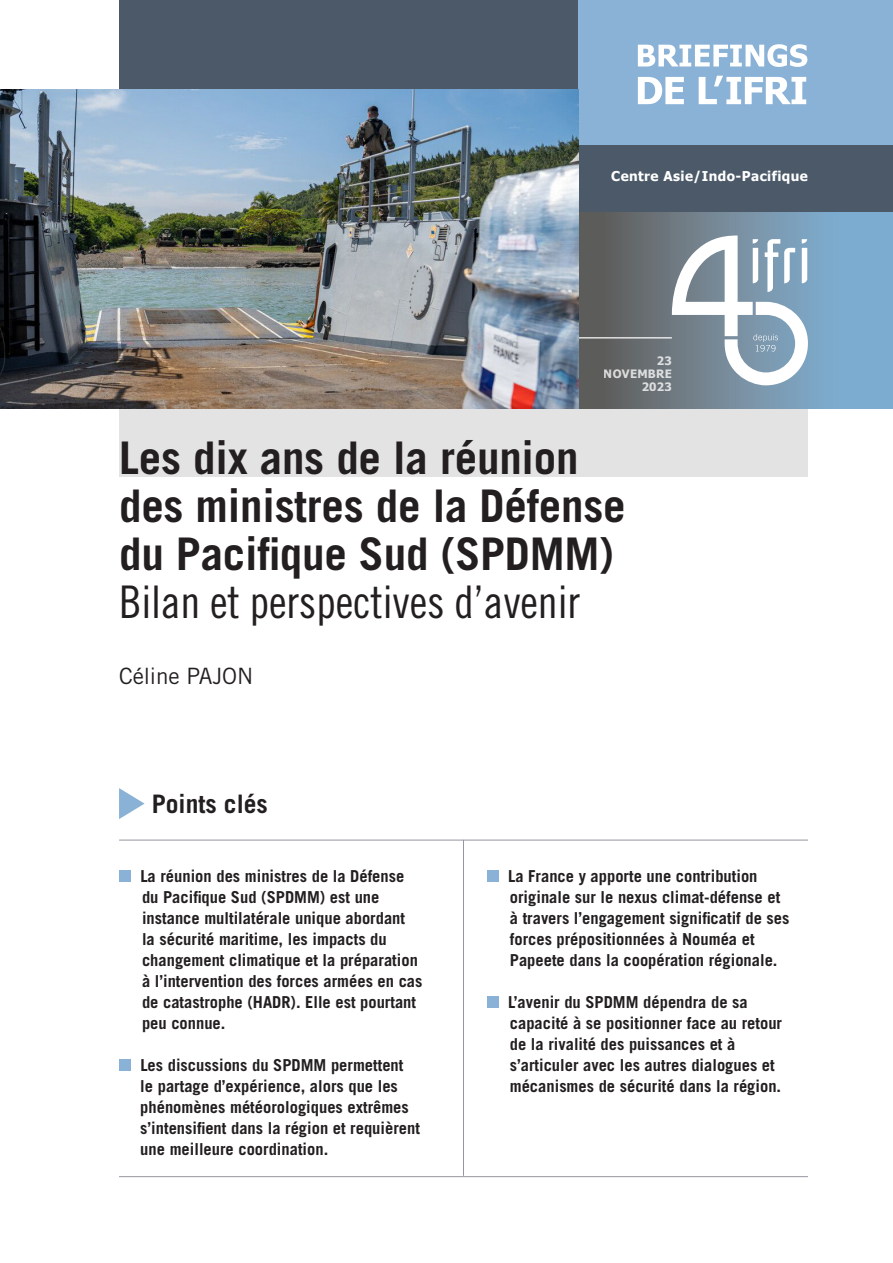
<style>
.page{position:relative;width:893px;height:1263px;background:#fff}
.page>*{position:absolute;margin:0;border:0;box-sizing:border-box;transform-origin:0 0}
.t1{font:700 45px/48px "Trade Gothic LT Std";letter-spacing:-.005em;color:#231f20}
.t2{font:45px "Trade Gothic LT Std Cn 18";letter-spacing:-.005em;color:#231f20}
.t3{font:700 25.5px "Trade Gothic LT Std";color:#231f20}
.t4{font:22.5px "Trade Gothic LT Std";letter-spacing:-.005em;color:#231f20}
.t5{font:700 16.5px/21px "Trade Gothic LT Std";color:#231f20}
.t6{font:700 13.5px "Tahoma";letter-spacing:.035em;color:#fff}
.t7{font:700 11.55px/12.9px "Tahoma";letter-spacing:.02em;color:#fff;text-align:right}
</style>
<div class="page">
<div style="left:119px;top:0;width:774px;height:408px;background:#4c5968"></div>
<div style="left:119px;top:408px;width:689px;height:68px;background:#e3e3e3"></div>
<svg style="left:578px;top:213px;width:315px;height:195px;background:#70889a"></svg>
<hr style="left:578px;top:337px;width:94px;height:1px;background:#fff">
<div style="left:578px;top:0;width:315px;height:145px;background:#8ab2d6"></div>
<hr style="left:119px;top:840px;width:689px;height:1px;background:#9696a0">
<hr style="left:119px;top:1176px;width:689px;height:1px;background:#9696a0">
<hr style="left:463px;top:840px;width:1px;height:336px;background:#9696a0">
<img style="left:0;top:89px;width:578px;height:319px">
<svg style="left:638px;top:44px;width:169px;height:23px"></svg>
<svg style="left:638px;top:77px;width:46px;height:27px"></svg>
<svg style="left:699px;top:76px;width:107px;height:28px"></svg>
<svg style="left:672px;top:235px;width:136px;height:150px;background:#a3b3bf"></svg>
<svg style="left:119px;top:788px;width:26px;height:31px"></svg>
<div style="left:119px;top:870px;width:12px;height:11px;background:#8ab2d6"></div>
<div style="left:119px;top:1059px;width:12px;height:11px;background:#8ab2d6"></div>
<div style="left:487px;top:870px;width:11px;height:11px;background:#8ab2d6"></div>
<div style="left:487px;top:996px;width:11px;height:11px;background:#8ab2d6"></div>
<p class="t6" style="left:611px;top:166px;width:198px">Centre Asie/Indo-Pacifique</p>
<p class="t7" style="left:604px;top:355px;width:70px">23<br>NOVEMBRE<br>2023</p>
<p class="t1" style="left:119px;top:433px;width:508px">Les dix ans de la réunion des ministres de la Défense du Pacifique Sud (SPDMM)</p>
<p class="t2" style="left:119px;top:575px;width:462px">Bilan et perspectives d’avenir</p>
<p class="t4" style="left:119px;top:662px;width:136px">Céline PAJON</p>
<p class="t3" style="left:152px;top:788px;width:118px">Points clés</p>
<p class="t5" style="left:140px;top:865px;width:284px">La réunion des ministres de la Défense du Pacifique Sud (SPDMM) est une instance multilatérale unique abordant<br>la sécurité maritime, les impacts du changement climatique et la préparation à l’intervention des forces armées en cas de catastrophe (HADR). Elle est pourtant peu connue.</p>
<p class="t5" style="left:140px;top:1054px;width:281px">Les discussions du SPDMM permettent le partage d’expérience, alors que les phénomènes météorologiques extrêmes s’intensifient dans la région et requièrent une meilleure coordination.</p>
<p class="t5" style="left:508px;top:865px;width:283px">La France y apporte une contribution originale sur le nexus climat-défense et à travers l’engagement significatif de ses forces prépositionnées à Nouméa et Papeete dans la coopération régionale.</p>
<p class="t5" style="left:508px;top:991px;width:275px">L’avenir du SPDMM dépendra de sa capacité à se positionner face au retour de la rivalité des puissances et à s’articuler avec les autres dialogues et mécanismes de sécurité dans la région.</p>
</div>
